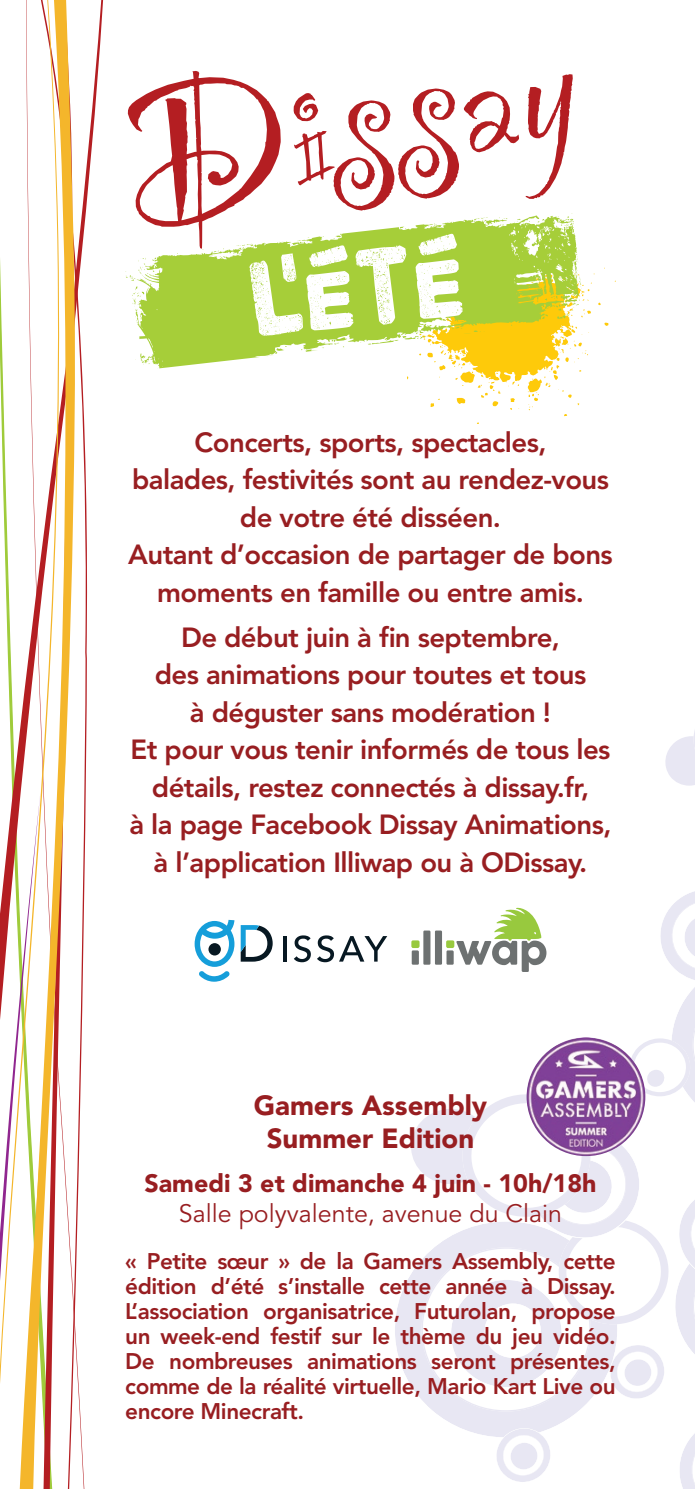
<style>
.page{position:relative;width:695px;height:1489px;background:#fff}
.page>*{position:absolute;margin:0;border:0;box-sizing:border-box;transform-origin:0 0}
.t1{font:800 27.5px/37.5px "Avenir LT Std";letter-spacing:-.02em;color:#981e21;text-align:center}
.t2{font:900 27.5px/33px "Avenir LT Std";color:#981e21;text-align:center}
.t3{font:900 25px/30px "Avenir LT Std";color:#981e21;text-align:center}
.t4{font:800 22.5px/25px "Avenir LT Std";letter-spacing:-.02em;color:#981e21;text-align:justify}
.s1{font-weight:400}
</style>
<div class="page">
<svg style="left:84px;top:0;width:20px;height:1488px"></svg>
<svg style="left:76px;top:193px;width:8px;height:1295px"></svg>
<svg style="left:61px;top:0;width:15px;height:1488px"></svg>
<svg style="left:0;top:0;width:61px;height:734px"></svg>
<svg style="left:10px;top:734px;width:56px;height:754px"></svg>
<svg style="left:0;top:793px;width:40px;height:695px"></svg>
<svg style="left:395px;top:1277px;width:15px;height:106px;fill:#e8e7f3"></svg>
<svg style="left:665px;top:736px;width:29px;height:49px"></svg>
<svg style="left:128px;top:71px;width:487px;height:353px"></svg>
<svg style="left:410px;top:892px;width:284px;height:596px"></svg>
<svg style="left:194px;top:919px;width:40px;height:62px"></svg>
<hr style="left:283px;top:936px;width:3px;height:25px;background:#071822">
<svg style="left:294px;top:935px;width:17px;height:27px"></svg>
<svg style="left:317px;top:935px;width:70px;height:27px"></svg>
<svg style="left:241px;top:925px;width:31px;height:36px"></svg>
<img style="left:526px;top:1037px;width:119px;height:118px;border-radius:59px">
<p class="t1" style="left:128px;top:423px;width:486px">Concerts, sports, spectacles,<br>balades, festivités sont au rendez-vous de votre été disséen.<br>Autant d’occasion de partager de bons moments en famille ou entre amis.</p>
<p class="t1" style="left:129px;top:618px;width:483px">De début juin à fin septembre,<br>des animations pour toutes et tous<br>à déguster sans modération !<br>Et pour vous tenir informés de tous les détails, restez connectés à dissay.fr,<br>à la page Facebook Dissay Animations, à l’application Illiwap ou à ODissay.</p>
<p class="t2" style="left:254px;top:1088px;width:235px">Gamers Assembly<br>Summer Edition</p>
<p class="t3" style="left:144px;top:1168px;width:453px">Samedi 3 et dimanche 4 juin - 10h/18h<br><span class="s1">Salle polyvalente, avenue du Clain</span></p>
<p class="t4" style="left:125px;top:1248px;width:492px">« Petite sœur » de la Gamers Assembly, cette édition d’été s’installe cette année à Dissay.<br>L’association organisatrice, Futurolan, propose un week-end festif sur le thème du jeu vidéo.<br>De nombreuses animations seront présentes, comme de la réalité virtuelle, Mario Kart Live ou encore Minecraft.</p>
</div>
